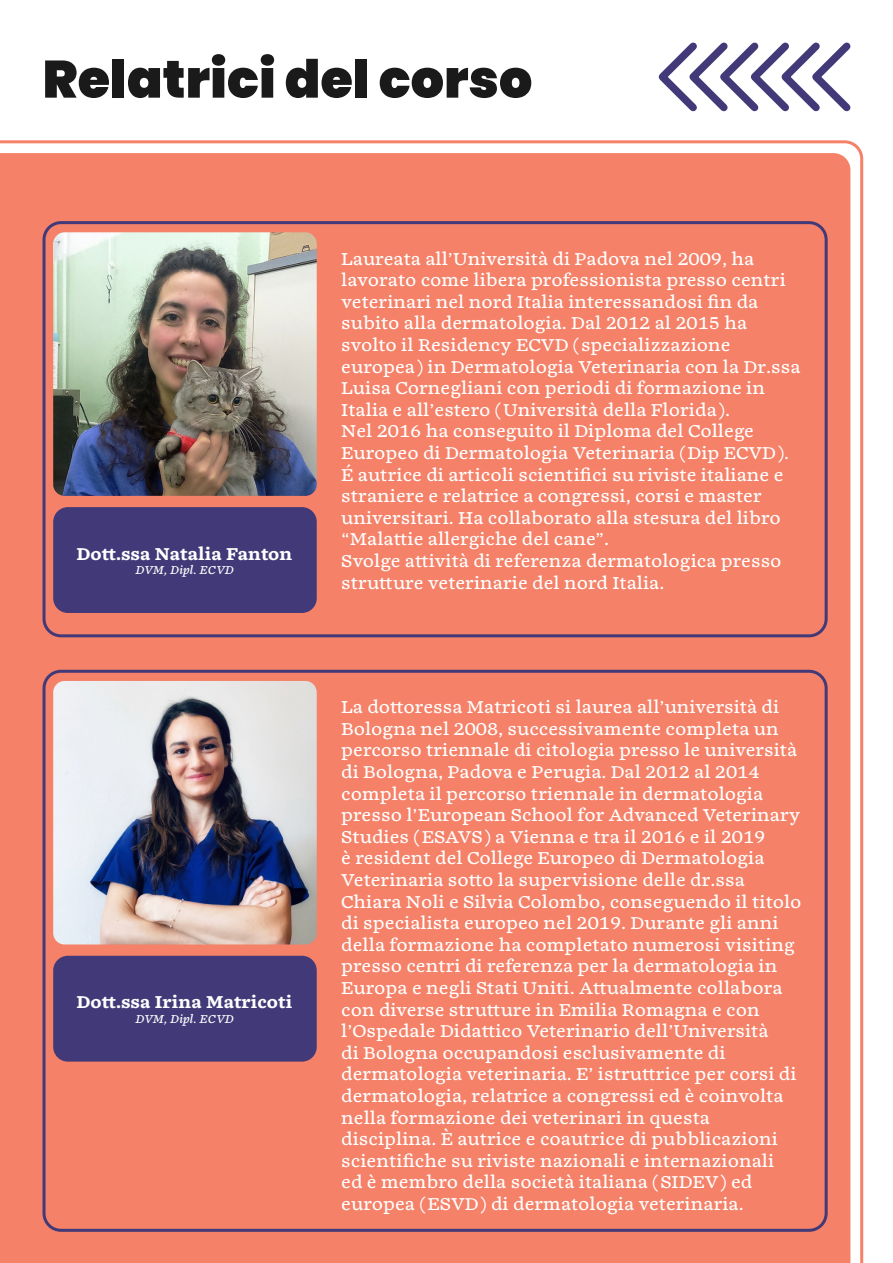
<style>
.page{position:relative;width:893px;height:1263px;background:#fff}
.page>*{position:absolute;margin:0;border:0;box-sizing:border-box;transform-origin:0 0}
.t1{font:900 52.5px "Poppins";color:#1a1a1a}
.t2{font:18px/21.6px "Chiavettieri";color:#fff}
.t3{font:700 18px "Chiavettieri";color:#fff}
.t4{font:italic 12px "Chiavettieri";color:#fff}
</style>
<div class="page">
<div style="left:0;top:140px;width:864px;height:1123px;background:#f48168"></div>
<svg style="left:658px;top:42px;width:193px;height:70px"></svg>
<div style="left:53px;top:507px;width:264px;height:106px;background:#423a78;border-radius:15px"></div>
<div style="left:53px;top:956px;width:264px;height:105px;background:#423a78;border-radius:15px"></div>
<div style="left:43px;top:221px;width:785px;height:416px;border:3px solid #423a78;border-radius:17px"></div>
<div style="left:43px;top:670px;width:785px;height:562px;border:3px solid #423a78;border-radius:17px"></div>
<img style="left:53px;top:681px;width:264px;height:263px">
<img style="left:53px;top:232px;width:264px;height:264px">
<p class="t1" style="left:43px;top:49px;width:491px">Relatrici del corso</p>
<p class="t3" style="left:77px;top:542px;width:217px">Dott.ssa Natalia Fanton</p>
<p class="t4" style="left:135px;top:562px;width:100px">DVM, Dipl. ECVD</p>
<p class="t3" style="left:77px;top:990px;width:217px">Dott.ssa Irina Matricoti</p>
<p class="t4" style="left:135px;top:1011px;width:100px">DVM, Dipl. ECVD</p>
<p class="t2" style="left:341px;top:248px;width:446px">Laureata all’Università di Padova nel 2009, ha lavorato come libera professionista presso centri veterinari nel nord Italia interessandosi fin da</p>
<p class="t2" style="left:341px;top:313px;width:461px">subito alla dermatologia. Dal 2012 al 2015 ha svolto il Residency ECVD (specializzazione europea) in Dermatologia Veterinaria con la Dr.ssa Luisa Cornegliani con periodi di formazione in Italia e all’estero (Università della Florida).</p>
<p class="t2" style="left:341px;top:421px;width:449px">Nel 2016 ha conseguito il Diploma del College<br>Europeo di Dermatologia Veterinaria (Dip ECVD).<br>É autrice di articoli scientifici su riviste italiane e</p>
<p class="t2" style="left:341px;top:486px;width:441px">straniere e relatrice a congressi, corsi e master universitari. Ha collaborato alla stesura del libro “Malattie allergiche del cane”.</p>
<p class="t2" style="left:341px;top:550px;width:442px">Svolge attività di referenza dermatologica presso strutture veterinarie del nord Italia.</p>
<p class="t2" style="left:341px;top:697px;width:462px">La dottoressa Matricoti si laurea all’università di Bologna nel 2008, successivamente completa un percorso triennale di citologia presso le università di Bologna, Padova e Perugia. Dal 2012 al 2014 completa il percorso triennale in dermatologia presso l’European School for Advanced Veterinary Studies (ESAVS) a Vienna e tra il 2016 e il 2019<br>è resident del College Europeo di Dermatologia Veterinaria sotto la supervisione delle dr.ssa Chiara Noli e Silvia Colombo, conseguendo il titolo di specialista europeo nel 2019. Durante gli anni della formazione ha completato numerosi visiting presso centri di referenza per la dermatologia in Europa e negli Stati Uniti. Attualmente collabora con diverse strutture in Emilia Romagna e con l’Ospedale Didattico Veterinario dell’Università<br>di Bologna occupandosi esclusivamente di dermatologia veterinaria. E’ istruttrice per corsi di</p>
<p class="t2" style="left:341px;top:1085px;width:444px">dermatologia, relatrice a congressi ed è coinvolta nella formazione dei veterinari in questa disciplina. È autrice e coautrice di pubblicazioni scientifiche su riviste nazionali e internazionali ed è membro della società italiana (SIDEV) ed europea (ESVD) di dermatologia veterinaria.</p>
</div>
